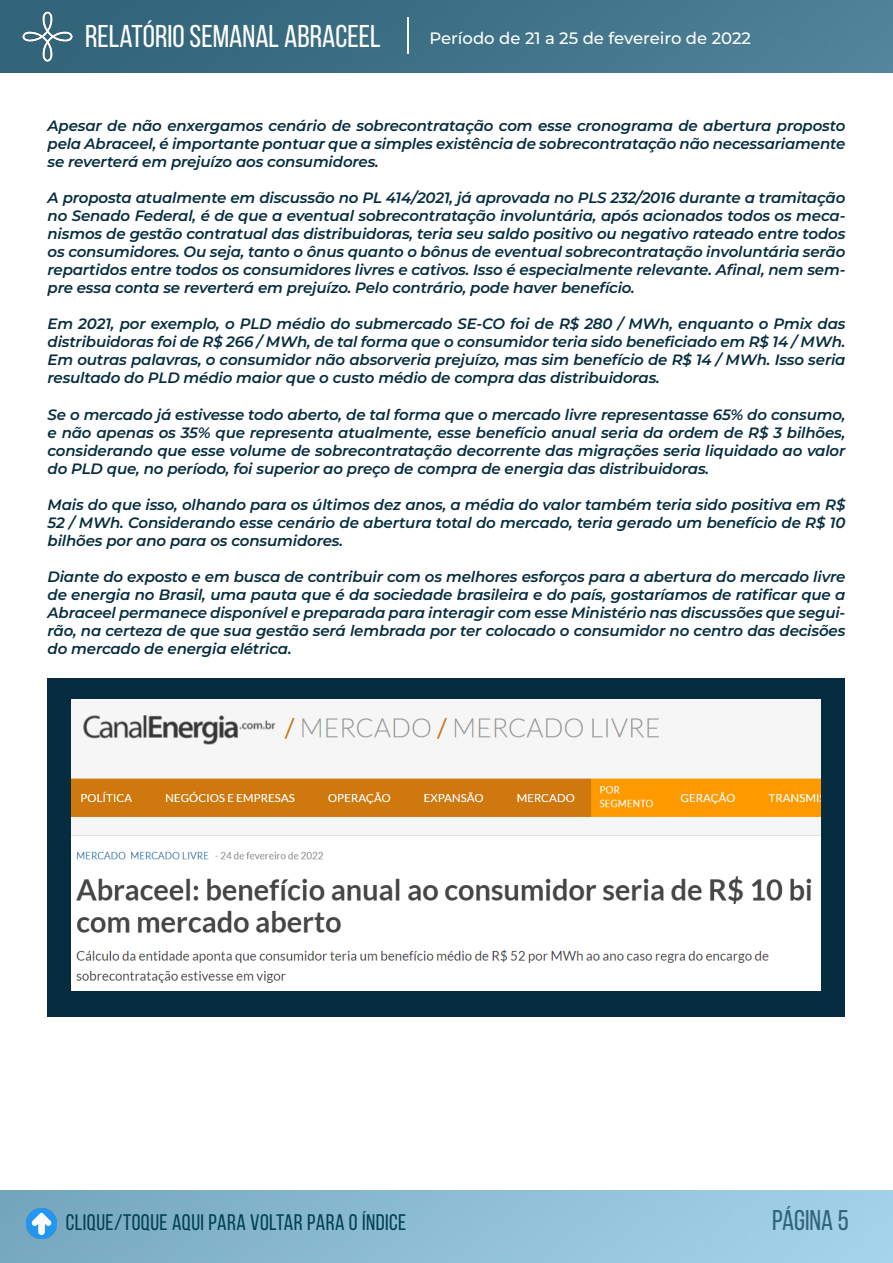
<style>
.page{position:relative;width:893px;height:1263px;background:#fff}
.page>*{position:absolute;margin:0;border:0;box-sizing:border-box;transform-origin:0 0}
.t1{font:31.5px "Bebas Neue";color:#fff}
.t2{font:28.5px "Bebas Neue";color:#326479}
.t3{font:22.5px "Bebas Neue";letter-spacing:.02em;color:#014153}
.t4{font:500 16.5px "Montserrat";color:#fff}
.t5{font:italic 600 15px/18px "Montserrat";letter-spacing:-.01em;color:#062d3f;text-align:justify}
</style>
<div class="page">
<img style="left:0;top:0;width:893px;height:72px">
<img style="left:0;top:1191px;width:892px;height:72px">
<img style="left:23px;top:11px;width:50px;height:50px">
<hr style="left:407px;top:17px;width:2px;height:37px;background:#fff">
<img style="left:27px;top:1209px;width:29px;height:29px">
<div style="left:48px;top:678px;width:797px;height:338px;background:#062d3f"></div>
<img style="left:72px;top:700px;width:749px;height:291px">
<h1 class="t1" style="left:85px;top:19px;width:297px">RELATÓRIO SEMANAL ABRACEEL</h1>
<p class="t4" style="left:429px;top:26px;width:323px">Período de 21 a 25 de fevereiro de 2022</p>
<p class="t5" style="left:48px;top:117px;width:799px">Apesar de não enxergamos cenário de sobrecontratação com esse cronograma de abertura proposto pela Abraceel, é importante pontuar que a simples existência de sobrecontratação não necessariamente se reverterá em prejuízo aos consumidores.</p>
<p class="t5" style="left:48px;top:189px;width:799px">A proposta atualmente em discussão no PL 414/2021, já aprovada no PLS 232/2016 durante a tramitação no Senado Federal, é de que a eventual sobrecontratação involuntária, após acionados todos os meca&shy;nismos de gestão contratual das distribuidoras, teria seu saldo positivo ou negativo rateado entre todos os consumidores. Ou seja, tanto o ônus quanto o bônus de eventual sobrecontratação involuntária serão repartidos entre todos os consumidores livres e cativos. Isso é especialmente relevante. Afinal, nem sem&shy;pre essa conta se reverterá em prejuízo. Pelo contrário, pode haver benefício.</p>
<p class="t5" style="left:48px;top:315px;width:799px">Em 2021, por exemplo, o PLD médio do submercado SE-CO foi de R$ 280 / MWh, enquanto o Pmix das distribuidoras foi de R$ 266 / MWh, de tal forma que o consumidor teria sido beneficiado em R$ 14 / MWh.<br>Em outras palavras, o consumidor não absorveria prejuízo, mas sim benefício de R$ 14 / MWh. Isso seria resultado do PLD médio maior que o custo médio de compra das distribuidoras.</p>
<p class="t5" style="left:48px;top:405px;width:799px">Se o mercado já estivesse todo aberto, de tal forma que o mercado livre representasse 65% do consumo, e não apenas os 35% que representa atualmente, esse benefício anual seria da ordem de R$ 3 bilhões, considerando que esse volume de sobrecontratação decorrente das migrações seria liquidado ao valor do PLD que, no período, foi superior ao preço de compra de energia das distribuidoras.</p>
<p class="t5" style="left:48px;top:495px;width:799px">Mais do que isso, olhando para os últimos dez anos, a média do valor também teria sido positiva em R$ 52 / MWh. Considerando esse cenário de abertura total do mercado, teria gerado um benefício de R$ 10 bilhões por ano para os consumidores.</p>
<p class="t5" style="left:48px;top:567px;width:799px">Diante do exposto e em busca de contribuir com os melhores esforços para a abertura do mercado livre de energia no Brasil, uma pauta que é da sociedade brasileira e do país, gostaríamos de ratificar que a Abraceel permanece disponível e preparada para interagir com esse Ministério nas discussões que segui&shy;rão, na certeza de que sua gestão será lembrada por ter colocado o consumidor no centro das decisões do mercado de energia elétrica.</p>
<h3 class="t3" style="left:66px;top:1210px;width:342px">CLIQUE/TOQUE AQUI PARA VOLTAR PARA O ÍNDICE</h3>
<h2 class="t2" style="left:772px;top:1205px;width:78px">PÁGINA 5</h2>
</div>
